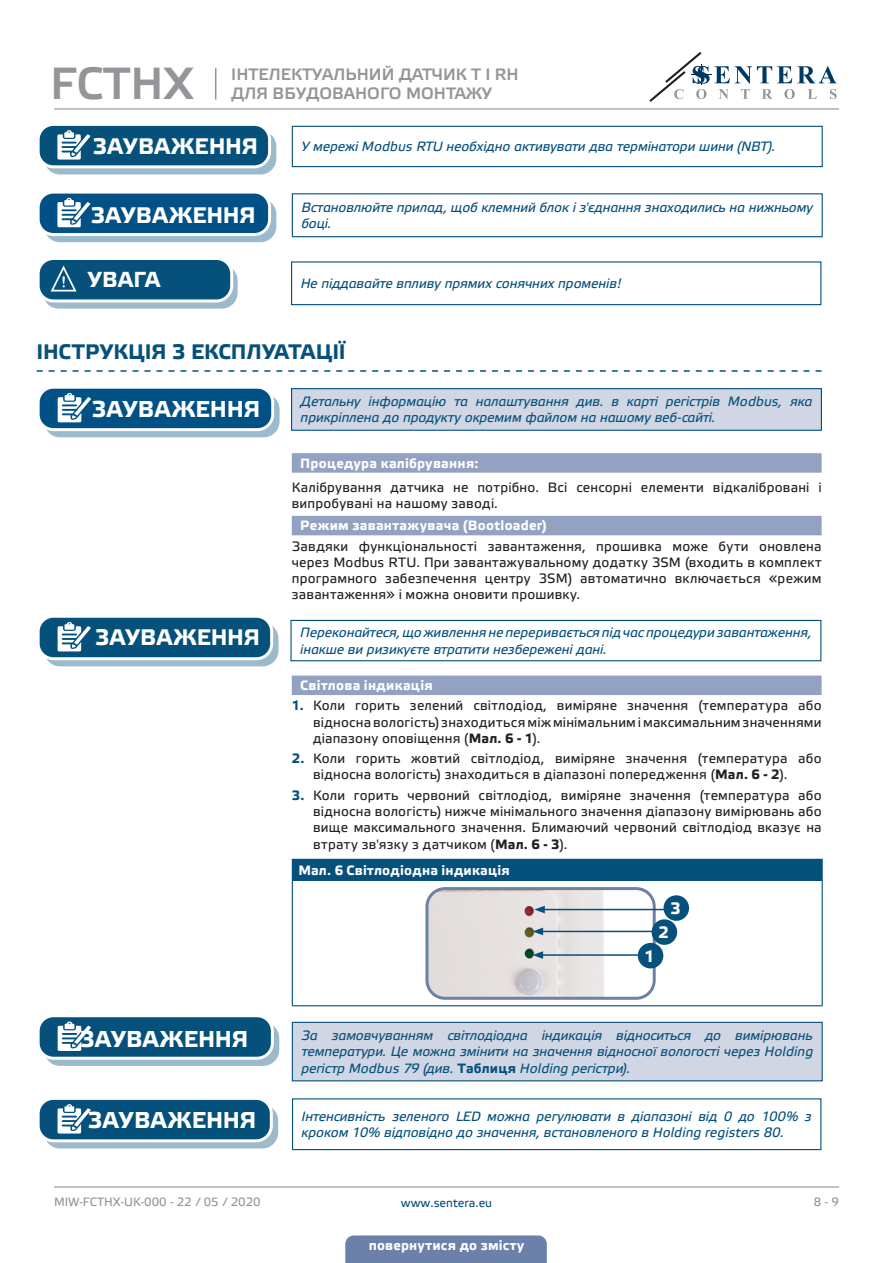
<style>
.page{position:relative;width:893px;height:1263px;background:#fff}
.page>*{position:absolute;margin:0;border:0;box-sizing:border-box;transform-origin:0 0}
.t1{font:45px "Etelka Medium Pro";color:#939598}
.t2{font:700 22.95px "Etelka Text Pro";letter-spacing:.01em;color:#fff}
.t3{font:700 22.5px "Etelka Text Pro";letter-spacing:.01em;color:#fff}
.t4{font:700 21.75px "Etelka Text Pro";letter-spacing:.015em;color:#fff}
.t5{font:700 21px "Etelka Text Pro";color:#06517c}
.t6{font:16.5px/19.8px "Etelka Medium Pro";color:#939598}
.TABLE_TEXT_WHITE{font:700 16.5px "Etelka Text Pro";color:#fff}
.body{font:13.5px/16.2px "Etelka Text Pro";letter-spacing:.015em;color:#231f20;text-align:justify}
.attention{font:italic 13.5px/16.2px "Etelka Text Pro";letter-spacing:-.005em;color:#06517c}
.Number-roman{font:700 13.5px "Etelka Text Pro";letter-spacing:.02em;color:#fff}
.table_text{font:700 13.5px "Etelka Text Pro";letter-spacing:.02em;color:#fff}
.t7{font:12px "Etelka Text Pro";color:#939598}
.t8{font:12px "Etelka Text Pro";color:#06517c}
.s1{font-weight:700;color:#06517c}
.s2{font-weight:700}
.s3{font-weight:700;font-style:normal}
</style>
<div class="page">
<hr style="left:54px;top:108px;width:785px;height:1px;background:#939598">
<hr style="left:54px;top:1186px;width:785px;height:1px;background:#939598">
<svg style="left:649px;top:52px;width:188px;height:50px"></svg>
<div style="left:345px;top:1235px;width:202px;height:28px;background:#6c81aa"></div>
<div style="left:45px;top:131px;width:231px;height:43px;background:linear-gradient(to right,#9cbacb,#9dbbcb);border-radius:15px"></div>
<div style="left:44px;top:131px;width:232px;height:43px;border:1px solid #06517c;border-radius:15px"></div>
<div style="left:38px;top:124px;width:232px;height:43px;background:#06517c;border-radius:15px"></div>
<div style="left:37px;top:123px;width:234px;height:45px;border:3px solid #fff;border-radius:15px"></div>
<svg style="left:57px;top:130px;width:40px;height:38px"></svg>
<div style="left:292px;top:126px;width:531px;height:41px;border:1px solid #06517c"></div>
<div style="left:45px;top:199px;width:231px;height:43px;background:#9abacf;border-radius:15px"></div>
<div style="left:44px;top:198px;width:232px;height:44px;border:1px solid #015186;border-radius:15px"></div>
<div style="left:38px;top:192px;width:232px;height:43px;background:#015186;border-radius:15px"></div>
<div style="left:37px;top:191px;width:234px;height:45px;border:3px solid #fff;border-radius:15px"></div>
<svg style="left:57px;top:198px;width:40px;height:37px"></svg>
<div style="left:292px;top:193px;width:531px;height:44px;border:1px solid #015186"></div>
<svg style="left:43px;top:265px;width:194px;height:43px"></svg>
<div style="left:43px;top:265px;width:195px;height:44px;border:1px solid #06517c;border-radius:15px"></div>
<div style="left:38px;top:258px;width:194px;height:43px;background:#06517c;border-radius:15px"></div>
<div style="left:37px;top:257px;width:196px;height:45px;border:3px solid #fff;border-radius:15px"></div>
<svg style="left:49px;top:265px;width:38px;height:37px"></svg>
<div style="left:291px;top:261px;width:530px;height:44px;border:1px solid #015186"></div>
<svg style="left:37px;top:370px;width:785px;height:2px"></svg>
<div style="left:292px;top:453px;width:530px;height:20px;background:#94a2c2"></div>
<div style="left:292px;top:516px;width:530px;height:19px;background:#94a2c2"></div>
<div style="left:292px;top:675px;width:530px;height:20px;background:#94a2c2"></div>
<div style="left:45px;top:394px;width:234px;height:43px;background:linear-gradient(to right,#99bacf,#9bbbd0);border-radius:15px"></div>
<div style="left:44px;top:394px;width:236px;height:43px;border:1px solid #015186;border-radius:15px"></div>
<div style="left:38px;top:387px;width:235px;height:43px;background:#015186;border-radius:15px"></div>
<div style="left:37px;top:386px;width:237px;height:45px;border:3px solid #fff;border-radius:15px"></div>
<svg style="left:58px;top:393px;width:40px;height:37px"></svg>
<div style="left:292px;top:389px;width:529px;height:41px;background:#d1d6e4"></div>
<div style="left:291px;top:388px;width:531px;height:43px;border:1px solid #015186"></div>
<svg style="left:45px;top:623px;width:233px;height:43px"></svg>
<div style="left:44px;top:623px;width:235px;height:43px;border:1px solid #06517c;border-radius:15px"></div>
<div style="left:38px;top:616px;width:234px;height:43px;background:#06517c;border-radius:15px"></div>
<div style="left:37px;top:615px;width:236px;height:45px;border:3px solid #fff;border-radius:15px"></div>
<svg style="left:58px;top:622px;width:39px;height:37px"></svg>
<div style="left:290px;top:620px;width:531px;height:41px;border:1px solid #06517c"></div>
<div style="left:292px;top:859px;width:530px;height:22px;background:#06517c"></div>
<hr style="left:292px;top:859px;width:531px;height:1px;background:#06517c">
<svg style="left:822px;top:860px;width:1px;height:21px"></svg>
<hr style="left:292px;top:881px;width:1px;height:124px;background:#06517c">
<hr style="left:822px;top:881px;width:1px;height:124px;background:#06517c">
<hr style="left:292px;top:1005px;width:531px;height:1px;background:#06517c">
<img style="left:429px;top:891px;width:176px;height:105px">
<div style="left:425px;top:887px;width:231px;height:113px;border:3px solid #6d81a2;border-radius:18px"></div>
<hr style="left:542px;top:909px;width:130px;height:1px;background:#06517c">
<svg style="left:534px;top:906px;width:11px;height:7px"></svg>
<hr style="left:541px;top:931px;width:118px;height:1px;background:#06517c">
<svg style="left:533px;top:928px;width:10px;height:7px"></svg>
<hr style="left:541px;top:954px;width:118px;height:2px;background:#06517c">
<svg style="left:533px;top:951px;width:10px;height:8px"></svg>
<div style="left:664px;top:895px;width:25px;height:26px;background:#06517c;border-radius:50%"></div>
<div style="left:652px;top:919px;width:25px;height:26px;background:#06517c;border-radius:50%"></div>
<div style="left:638px;top:943px;width:25px;height:25px;background:#06517c;border-radius:50%"></div>
<div style="left:45px;top:1023px;width:234px;height:42px;background:#9cbacb;border-radius:15px"></div>
<div style="left:44px;top:1022px;width:235px;height:44px;border:1px solid #06517c;border-radius:15px"></div>
<div style="left:38px;top:1016px;width:234px;height:42px;background:#06517c;border-radius:15px"></div>
<div style="left:37px;top:1014px;width:237px;height:46px;border:3px solid #fff;border-radius:15px"></div>
<svg style="left:58px;top:1021px;width:39px;height:38px"></svg>
<div style="left:292px;top:1022px;width:530px;height:59px;background:#d1d6e4"></div>
<div style="left:292px;top:1022px;width:531px;height:59px;border:1px solid #06517c"></div>
<div style="left:45px;top:1105px;width:233px;height:43px;background:linear-gradient(to right,#9bb9cb,#9ebbcc);border-radius:15px"></div>
<div style="left:44px;top:1105px;width:234px;height:43px;border:1px solid #06517c;border-radius:15px"></div>
<div style="left:38px;top:1098px;width:233px;height:43px;background:#06517c;border-radius:15px"></div>
<div style="left:37px;top:1097px;width:236px;height:45px;border:3px solid #fff;border-radius:15px"></div>
<svg style="left:58px;top:1104px;width:39px;height:37px"></svg>
<div style="left:292px;top:1098px;width:529px;height:52px;border:1px solid #06517c"></div>
<hr style="left:215px;top:68px;width:1px;height:32px;background:#939598">
<h1 class="t1" style="left:50px;top:59px;width:145px">FCTHX</h1>
<p class="t6" style="left:231px;top:65px;width:289px">ІНТЕЛЕКТУАЛЬНИЙ ДАТЧИК T І RH<br>ДЛЯ ВБУДОВАНОГО МОНТАЖУ</p>
<p class="t3" style="left:93px;top:133px;width:167px">ЗАУВАЖЕННЯ</p>
<p class="attention" style="left:301px;top:139px;width:476px">У мережі Modbus RTU необхідно активувати два термінатори шини (NBT).</p>
<p class="t3" style="left:91px;top:202px;width:167px">ЗАУВАЖЕННЯ</p>
<p class="attention" style="left:301px;top:200px;width:513px">Встановлюйте прилад, щоб клемний блок і з'єднання знаходились на нижньому боці.</p>
<p class="t4" style="left:88px;top:268px;width:74px">УВАГА</p>
<p class="attention" style="left:301px;top:276px;width:322px">Не піддавайте впливу прямих сонячних променів!</p>
<p class="t5" style="left:37px;top:340px;width:311px">ІНСТРУКЦІЯ З ЕКСПЛУАТАЦІЇ</p>
<p class="t2" style="left:92px;top:396px;width:170px">ЗАУВАЖЕННЯ</p>
<p class="attention" style="left:301px;top:394px;width:513px">Детальну інформацію та налаштування див. в карті регістрів Modbus, яка прикріплена до продукту окремим файлом на нашому веб-сайті.</p>
<p class="Number-roman" style="left:300px;top:455px;width:180px">Процедура калібрування:</p>
<p class="body" style="left:292px;top:480px;width:531px">Калібрування датчика не потрібно. Всі сенсорні елементи відкалібровані і випробувані на нашому заводі.</p>
<p class="Number-roman" style="left:300px;top:518px;width:248px">Режим завантажувача (Bootloader)</p>
<p class="body" style="left:292px;top:539px;width:531px">Завдяки функціональності завантаження, прошивка може бути оновлена через Modbus RTU. При завантажувальному додатку 3SM (входить в комплект програмного забезпечення центру 3SM) автоматично включається «режим завантаження» і можна оновити прошивку.</p>
<p class="t3" style="left:95px;top:624px;width:167px">ЗАУВАЖЕННЯ</p>
<p class="attention" style="left:300px;top:625px;width:513px">Переконайтеся, що живлення не переривається під час процедури завантаження, інакше ви ризикуєте втратити незбережені дані.</p>
<p class="Number-roman" style="left:300px;top:678px;width:134px">Світлова індикація</p>
<p class="body" style="left:313px;top:698px;width:510px;text-indent:-21px"><span class="s1">1.</span> Коли горить зелений світлодіод, виміряне значення (температура або відносна вологість) знаходиться між мінімальним і максимальним значеннями діапазону оповіщення (<span class="s2">Мал. 6 - 1</span>).</p>
<p class="body" style="left:313px;top:751px;width:510px;text-indent:-21px"><span class="s1">2.</span> Коли горить жовтий світлодіод, виміряне значення (температура або відносна вологість) знаходиться в діапазоні попередження (<span class="s2">Мал. 6 - 2</span>).</p>
<p class="body" style="left:313px;top:788px;width:510px;text-indent:-21px"><span class="s1">3.</span> Коли горить червоний світлодіод, виміряне значення (температура або відносна вологість) нижче мінімального значення діапазону вимірювань або вище максимального значення. Блимаючий червоний світлодіод вказує на втрату зв'язку з датчиком (<span class="s2">Мал. 6 - 3</span>).</p>
<p class="table_text" style="left:298px;top:863px;width:213px">Мал. 6 Світлодіодна індикація</p>
<p class="TABLE_TEXT_WHITE" style="left:670px;top:899px;width:12px">3</p>
<p class="TABLE_TEXT_WHITE" style="left:658px;top:923px;width:12px">2</p>
<p class="TABLE_TEXT_WHITE" style="left:645px;top:947px;width:12px">1</p>
<p class="t2" style="left:80px;top:1026px;width:170px">ЗАУВАЖЕННЯ</p>
<p class="attention" style="left:301px;top:1028px;width:513px;text-align:justify">За замовчуванням світлодіодна індикація відноситься до вимірювань температури. Це можна змінити на значення відносної вологості через Holding регістр Modbus 79 (див. <span class="s3">Таблиця</span> Holding регістри).</p>
<p class="t2" style="left:88px;top:1107px;width:170px">ЗАУВАЖЕННЯ</p>
<p class="attention" style="left:302px;top:1109px;width:512px">Інтенсивність зеленого LED можна регулювати в діапазоні від 0 до 100% з кроком 10% відповідно до значення, встановленого в Holding registers 80.</p>
<p class="t7" style="left:54px;top:1195px;width:208px">MIW-FCTHX-UK-000 - 22 / 05 / 2020</p>
<p class="t8" style="left:401px;top:1196px;width:93px">www.sentera.eu</p>
<p class="t7" style="left:814px;top:1195px;width:27px">8 - 9</p>
<p class="Number-roman" style="left:369px;top:1238px;width:157px">повернутися до змісту</p>
</div>
